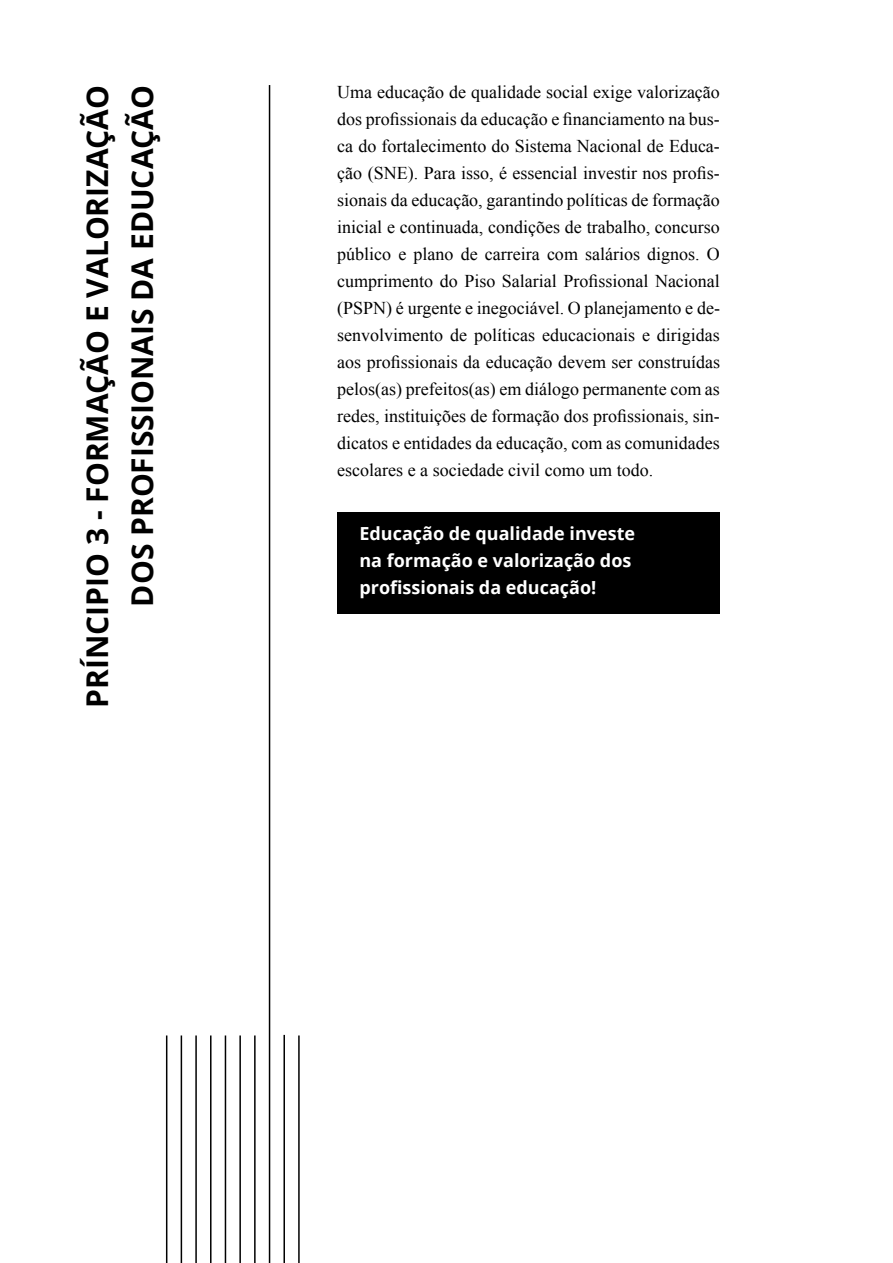
<style>
.page{position:relative;width:893px;height:1263px;background:#fff}
.page>*{position:absolute;margin:0;border:0;box-sizing:border-box;transform-origin:0 0}
.t1{font:700 30px/45px "Open Sans";color:#000;text-align:right}
.t2{font:18px/27px "Times New Roman";color:#000;text-align:justify}
.t3{font:700 18px/27px "Open Sans";color:#fff}
</style>
<div class="page">
<hr style="left:239px;top:1035px;width:2px;height:228px;background:#000">
<hr style="left:254px;top:1035px;width:2px;height:228px;background:#000">
<hr style="left:269px;top:85px;width:1px;height:1178px;background:#000">
<hr style="left:283px;top:1035px;width:2px;height:228px;background:#000">
<hr style="left:298px;top:1035px;width:2px;height:228px;background:#000">
<hr style="left:225px;top:1035px;width:1px;height:228px;background:#000">
<hr style="left:210px;top:1035px;width:2px;height:228px;background:#000">
<hr style="left:195px;top:1035px;width:2px;height:228px;background:#000">
<hr style="left:181px;top:1035px;width:1px;height:228px;background:#000">
<hr style="left:166px;top:1035px;width:1px;height:228px;background:#000">
<div style="left:337px;top:512px;width:383px;height:102px;background:#000"></div>
<h1 class="t1" style="left:74px;top:708px;width:624px;rotate:-90deg">príncipio 3 - FORMAÇÃO E VALORIZAÇÃO<br>DOS PROFISSIONAIS DA EDUCAÇÃO</h1>
<p class="t2" style="left:337px;top:78px;width:384px">Uma educação de qualidade social exige valorização dos profissionais da educação e financiamento na bus&shy;ca do fortalecimento do Sistema Nacional de Educa&shy;ção (SNE). Para isso, é essencial investir nos profis&shy;sionais da educação, garantindo políticas de formação inicial e continuada, condições de trabalho, concurso público e plano de carreira com salários dignos. O cumprimento do Piso Salarial Profissional Nacional (PSPN) é urgente e inegociável. O planejamento e de&shy;senvolvimento de políticas educacionais e dirigidas aos profissionais da educação devem ser construídas pelos(as) prefeitos(as) em diálogo permanente com as redes, instituições de formação dos profissionais, sin&shy;dicatos e entidades da educação, com as comunidades escolares e a sociedade civil como um todo.</p>
<p class="t3" style="left:359px;top:519px;width:277px">Educação de qualidade investe na formação e valorização dos profissionais da educação!</p>
</div>
